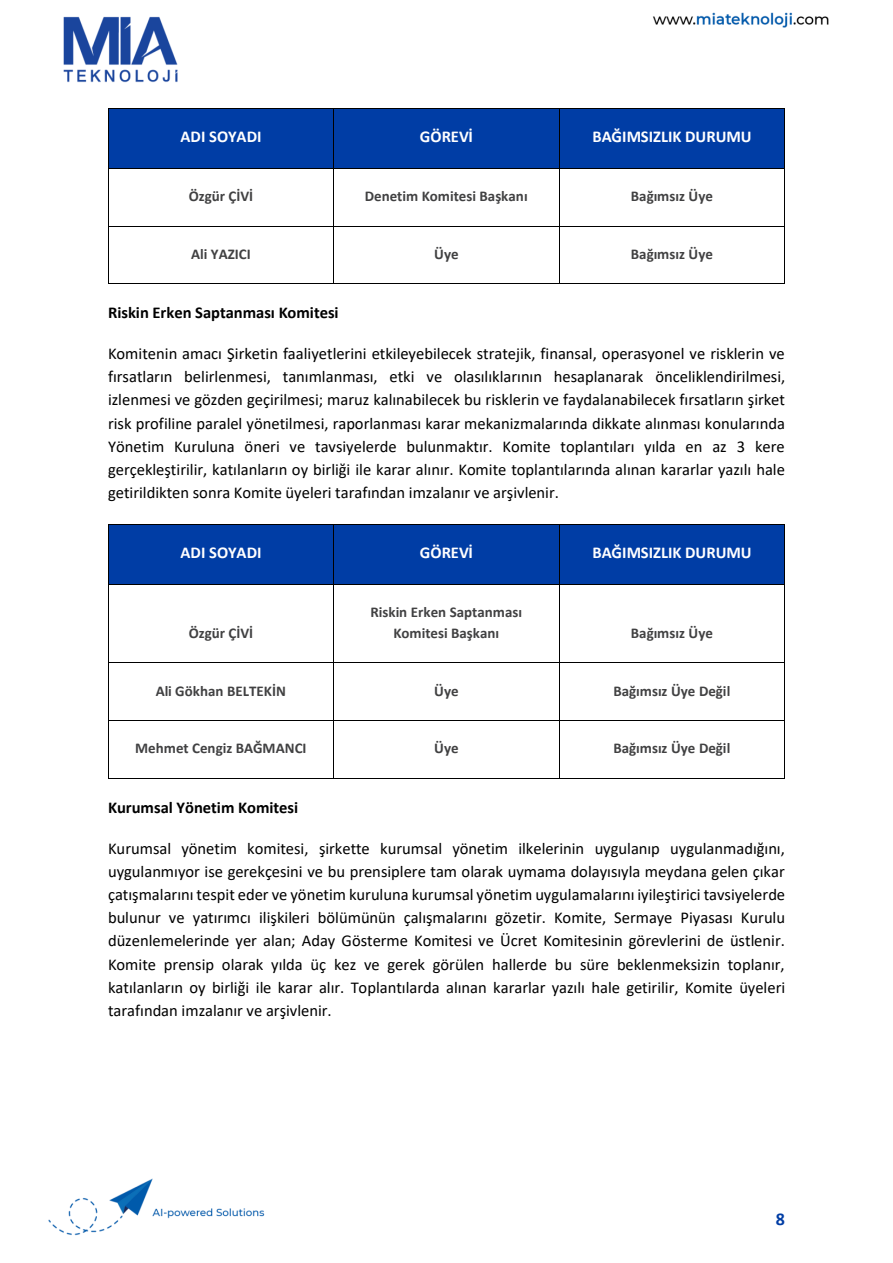
<style>
.page{position:relative;width:893px;height:1263px;background:#fff}
.page>*{position:absolute;margin:0;border:0;box-sizing:border-box;transform-origin:0 0}
.t1{font:700 18px "Calibri";color:#003da5}
.t2{font:16.5px/23.1px "Calibri";color:#000;text-align:justify}
.t3{font:700 16.5px "Calibri";color:#fff}
.t4{font:700 16.5px "Calibri";color:#000}
.t5{font:700 15px/21px "Calibri";color:#414142;text-align:center}
</style>
<div class="page">
<img style="left:48px;top:1178px;width:217px;height:58px">
<img style="left:63px;top:12px;width:766px;height:71px">
<div style="left:109px;top:109px;width:224px;height:59px;background:#003da5"></div>
<div style="left:334px;top:109px;width:225px;height:59px;background:#003da5"></div>
<div style="left:560px;top:109px;width:224px;height:59px;background:#003da5"></div>
<hr style="left:109px;top:108px;width:224px;height:1px;background:#000">
<hr style="left:334px;top:108px;width:225px;height:1px;background:#000">
<hr style="left:560px;top:108px;width:224px;height:1px;background:#000">
<hr style="left:108px;top:109px;width:1px;height:59px;background:#000">
<hr style="left:333px;top:109px;width:1px;height:59px;background:#000">
<hr style="left:559px;top:109px;width:1px;height:59px;background:#000">
<hr style="left:784px;top:109px;width:1px;height:59px;background:#000">
<hr style="left:109px;top:168px;width:224px;height:1px;background:#000">
<hr style="left:334px;top:168px;width:225px;height:1px;background:#000">
<hr style="left:560px;top:168px;width:224px;height:1px;background:#000">
<hr style="left:108px;top:169px;width:1px;height:57px;background:#000">
<hr style="left:333px;top:169px;width:1px;height:57px;background:#000">
<hr style="left:559px;top:169px;width:1px;height:57px;background:#000">
<hr style="left:784px;top:169px;width:1px;height:57px;background:#000">
<hr style="left:109px;top:226px;width:224px;height:1px;background:#000">
<hr style="left:334px;top:226px;width:225px;height:1px;background:#000">
<hr style="left:560px;top:226px;width:224px;height:1px;background:#000">
<hr style="left:108px;top:226px;width:1px;height:58px;background:#000">
<hr style="left:109px;top:284px;width:224px;height:1px;background:#000">
<hr style="left:333px;top:226px;width:1px;height:58px;background:#000">
<hr style="left:334px;top:284px;width:225px;height:1px;background:#000">
<hr style="left:559px;top:226px;width:1px;height:58px;background:#000">
<hr style="left:560px;top:284px;width:224px;height:1px;background:#000">
<hr style="left:784px;top:226px;width:1px;height:58px;background:#000">
<div style="left:109px;top:524px;width:224px;height:60px;background:#003da5"></div>
<div style="left:334px;top:524px;width:225px;height:60px;background:#003da5"></div>
<div style="left:560px;top:524px;width:224px;height:60px;background:#003da5"></div>
<hr style="left:109px;top:524px;width:224px;height:1px;background:#000">
<hr style="left:334px;top:524px;width:225px;height:1px;background:#000">
<hr style="left:560px;top:524px;width:224px;height:1px;background:#000">
<hr style="left:108px;top:524px;width:1px;height:60px;background:#000">
<hr style="left:333px;top:524px;width:1px;height:60px;background:#000">
<hr style="left:559px;top:524px;width:1px;height:60px;background:#000">
<hr style="left:784px;top:524px;width:1px;height:60px;background:#000">
<hr style="left:109px;top:584px;width:224px;height:1px;background:#000">
<hr style="left:334px;top:584px;width:225px;height:1px;background:#000">
<hr style="left:560px;top:584px;width:224px;height:1px;background:#000">
<hr style="left:108px;top:584px;width:1px;height:79px;background:#000">
<hr style="left:333px;top:584px;width:1px;height:79px;background:#000">
<hr style="left:559px;top:584px;width:1px;height:79px;background:#000">
<hr style="left:784px;top:584px;width:1px;height:79px;background:#000">
<hr style="left:109px;top:663px;width:224px;height:1px;background:#000">
<hr style="left:334px;top:663px;width:225px;height:1px;background:#000">
<hr style="left:560px;top:663px;width:224px;height:1px;background:#000">
<hr style="left:108px;top:663px;width:1px;height:57px;background:#000">
<hr style="left:333px;top:663px;width:1px;height:57px;background:#000">
<hr style="left:559px;top:663px;width:1px;height:57px;background:#000">
<hr style="left:784px;top:663px;width:1px;height:57px;background:#000">
<hr style="left:109px;top:720px;width:224px;height:1px;background:#000">
<hr style="left:334px;top:720px;width:225px;height:1px;background:#000">
<hr style="left:560px;top:720px;width:224px;height:1px;background:#000">
<hr style="left:108px;top:721px;width:1px;height:57px;background:#000">
<hr style="left:109px;top:778px;width:224px;height:1px;background:#000">
<hr style="left:333px;top:721px;width:1px;height:57px;background:#000">
<hr style="left:334px;top:778px;width:225px;height:1px;background:#000">
<hr style="left:559px;top:721px;width:1px;height:57px;background:#000">
<hr style="left:560px;top:778px;width:224px;height:1px;background:#000">
<hr style="left:784px;top:721px;width:1px;height:57px;background:#000">
<p class="t3" style="left:181px;top:130px;width:82px">ADI SOYADI</p>
<p class="t3" style="left:420px;top:130px;width:55px">GÖREVİ</p>
<p class="t3" style="left:592px;top:130px;width:161px">BAĞIMSIZLIK DURUMU</p>
<p class="t5" style="left:189px;top:187px;width:66px">Özgür ÇİVİ</p>
<p class="t5" style="left:365px;top:187px;width:165px">Denetim Komitesi Başkanı</p>
<p class="t5" style="left:631px;top:187px;width:83px">Bağımsız Üye</p>
<p class="t5" style="left:191px;top:245px;width:61px">Ali YAZICI</p>
<p class="t5" style="left:434px;top:245px;width:26px">Üye</p>
<p class="t5" style="left:631px;top:245px;width:83px">Bağımsız Üye</p>
<p class="t4" style="left:108px;top:306px;width:232px">Riskin Erken Saptanması Komitesi</p>
<p class="t2" style="left:108px;top:343px;width:679px">Komitenin amacı Şirketin faaliyetlerini etkileyebilecek stratejik, finansal, operasyonel ve risklerin ve fırsatların belirlenmesi, tanımlanması, etki ve olasılıklarının hesaplanarak önceliklendirilmesi, izlenmesi ve gözden geçirilmesi; maruz kalınabilecek bu risklerin ve faydalanabilecek fırsatların şirket risk profiline paralel yönetilmesi, raporlanması karar mekanizmalarında dikkate alınması konularında Yönetim Kuruluna öneri ve tavsiyelerde bulunmaktır. Komite toplantıları yılda en az 3 kere gerçekleştirilir, katılanların oy birliği ile karar alınır. Komite toplantılarında alınan kararlar yazılı hale getirildikten sonra Komite üyeleri tarafından imzalanır ve arşivlenir.</p>
<p class="t3" style="left:181px;top:546px;width:82px">ADI SOYADI</p>
<p class="t3" style="left:420px;top:546px;width:55px">GÖREVİ</p>
<p class="t3" style="left:592px;top:546px;width:161px">BAĞIMSIZLIK DURUMU</p>
<p class="t5" style="left:189px;top:624px;width:66px">Özgür ÇİVİ</p>
<p class="t5" style="left:371px;top:603px;width:153px">Riskin Erken Saptanması<br>Komitesi Başkanı</p>
<p class="t5" style="left:631px;top:624px;width:83px">Bağımsız Üye</p>
<p class="t5" style="left:156px;top:681px;width:132px">Ali Gökhan BELTEKİN</p>
<p class="t5" style="left:434px;top:681px;width:26px">Üye</p>
<p class="t5" style="left:613px;top:681px;width:118px">Bağımsız Üye Değil</p>
<p class="t5" style="left:135px;top:739px;width:173px">Mehmet Cengiz BAĞMANCI</p>
<p class="t5" style="left:434px;top:739px;width:26px">Üye</p>
<p class="t5" style="left:613px;top:739px;width:118px">Bağımsız Üye Değil</p>
<p class="t4" style="left:108px;top:800px;width:192px">Kurumsal Yönetim Komitesi</p>
<p class="t2" style="left:108px;top:838px;width:679px">Kurumsal yönetim komitesi, şirkette kurumsal yönetim ilkelerinin uygulanıp uygulanmadığını, uygulanmıyor ise gerekçesini ve bu prensiplere tam olarak uymama dolayısıyla meydana gelen çıkar çatışmalarını tespit eder ve yönetim kuruluna kurumsal yönetim uygulamalarını iyileştirici tavsiyelerde bulunur ve yatırımcı ilişkileri bölümünün çalışmalarını gözetir. Komite, Sermaye Piyasası Kurulu düzenlemelerinde yer alan; Aday Gösterme Komitesi ve Ücret Komitesinin görevlerini de üstlenir.<br>Komite prensip olarak yılda üç kez ve gerek görülen hallerde bu süre beklenmeksizin toplanır, katılanların oy birliği ile karar alır. Toplantılarda alınan kararlar yazılı hale getirilir, Komite üyeleri tarafından imzalanır ve arşivlenir.</p>
<p class="t1" style="left:776px;top:1212px;width:11px">8</p>
</div>
